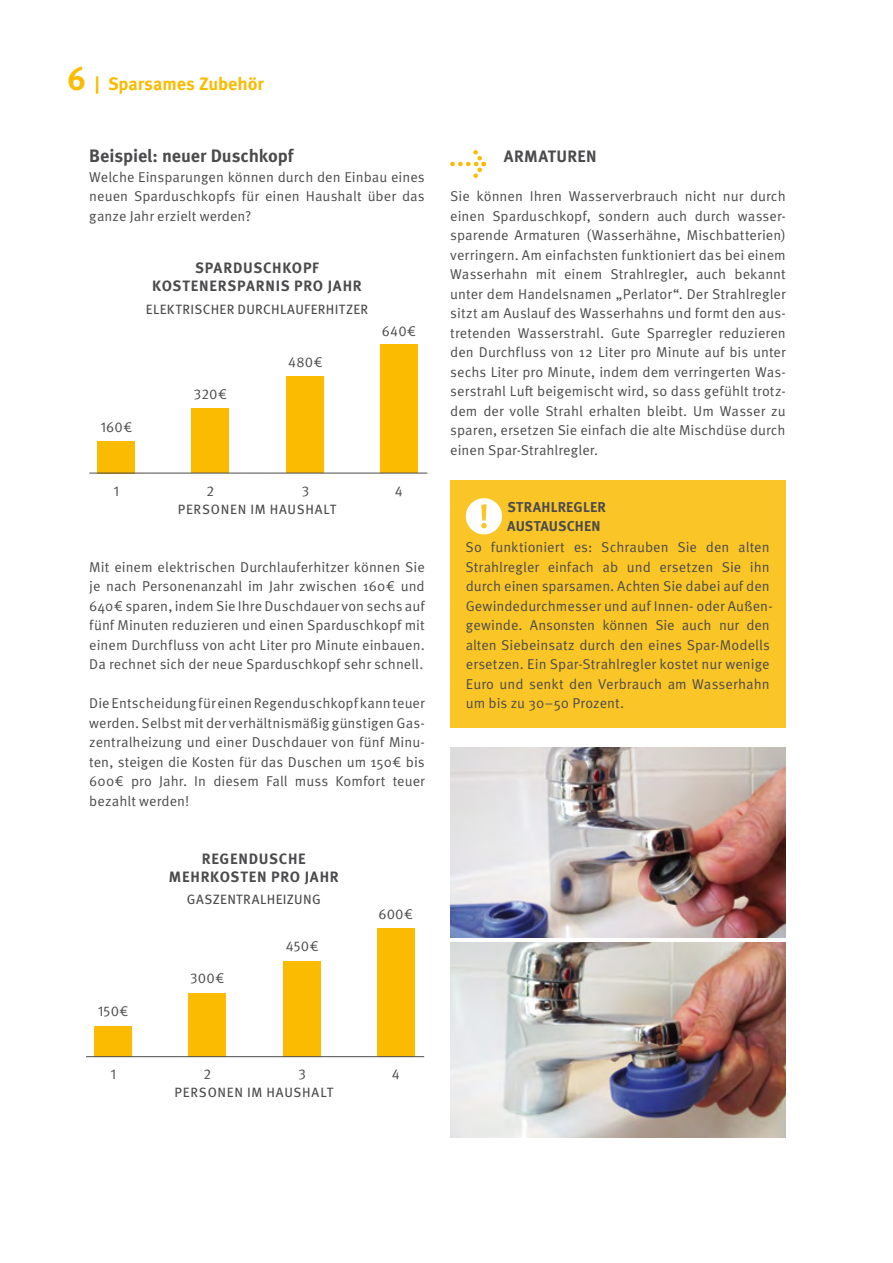
<style>
.page{position:relative;width:893px;height:1263px;background:#fff}
.page>*{position:absolute;margin:0;border:0;box-sizing:border-box;transform-origin:0 0}
.Ü3{font:700 18px "Meta OT";letter-spacing:-.005em;color:#4b4b4d}
.Ü3-2{font:700 18px "Meta OT";letter-spacing:-.005em;color:#fabb00}
.Ü2{font:700 16.5px "Meta OT";letter-spacing:.02em;color:#4b4b4d}
.Ü2-2{font:700 15px "Meta OT";letter-spacing:.05em;color:#4b4b4d}
.Fließtext{font:14.25px/19.5px "Meta OT Norm";letter-spacing:.005em;color:#4b4b4d;text-align:justify}
.Auflistung_Level2{font:14.25px/19.5px "Meta OT Norm";color:#4b4b4d;text-align:justify}
.Auflistung_Level2-2{font:700 14.25px/19.5px "Meta OT";letter-spacing:.01em;color:#4b4b4d}
.Ü2-3{font:13.5px "Meta OT";letter-spacing:.035em;color:#4b4b4d}
.s1{font-size:33px}
</style>
<div class="page">
<svg style="left:450px;top:150px;width:36px;height:28px"></svg>
<img style="left:450px;top:747px;width:336px;height:191px">
<img style="left:450px;top:942px;width:336px;height:195px">
<div style="left:450px;top:480px;width:336px;height:248px;background:#fac527"></div>
<div style="left:98px;top:441px;width:37px;height:32px;background:#fabb00"></div>
<div style="left:192px;top:408px;width:37px;height:65px;background:#fabb00"></div>
<div style="left:287px;top:376px;width:37px;height:97px;background:#fabb00"></div>
<div style="left:380px;top:344px;width:38px;height:129px;background:#fabb00"></div>
<hr style="left:89px;top:473px;width:338px;height:1px;background:#4b4b4d">
<div style="left:94px;top:1026px;width:38px;height:31px;background:#fabb00"></div>
<div style="left:188px;top:993px;width:38px;height:64px;background:#fabb00"></div>
<div style="left:283px;top:961px;width:38px;height:96px;background:#fabb00"></div>
<div style="left:377px;top:928px;width:38px;height:129px;background:#fabb00"></div>
<hr style="left:86px;top:1056px;width:338px;height:1px;background:#4b4b4d">
<p class="Ü3-2" style="left:67px;top:73px;width:198px"><span class="s1">6</span> | Sparsames Zubehör</p>
<p class="Ü3" style="left:89px;top:145px;width:206px">Beispiel: neuer Duschkopf</p>
<p class="Fließtext" style="left:89px;top:167px;width:337px">Welche Einsparungen können durch den Einbau eines neuen Sparduschkopfs für einen Haushalt über das ganze Jahr erzielt werden?</p>
<p class="Fließtext" style="left:101px;top:417px;width:33px">160€</p>
<p class="Ü2-2" style="left:195px;top:258px;width:125px">SPARDUSCHKOPF</p>
<p class="Ü2-2" style="left:152px;top:276px;width:211px">KOSTENERSPARNIS PRO JAHR</p>
<p class="Ü2-3" style="left:146px;top:301px;width:224px">ELEKTRISCHER DURCHLAUFERHITZER</p>
<p class="Fließtext" style="left:194px;top:385px;width:35px">320€</p>
<p class="Fließtext" style="left:288px;top:353px;width:36px">480€</p>
<p class="Fließtext" style="left:382px;top:321px;width:36px">640€</p>
<p class="Fließtext" style="left:114px;top:481px;width:7px">1</p>
<p class="Fließtext" style="left:207px;top:481px;width:9px">2</p>
<p class="Fließtext" style="left:302px;top:481px;width:9px">3</p>
<p class="Ü2-3" style="left:178px;top:501px;width:160px">PERSONEN IM HAUSHALT</p>
<p class="Fließtext" style="left:395px;top:481px;width:10px">4</p>
<p class="Fließtext" style="left:89px;top:557px;width:337px">Mit einem elektrischen Durchlauferhitzer können Sie je nach Personenanzahl im Jahr zwischen 160€ und 640€ sparen, indem Sie Ihre Duschdauer von sechs auf fünf Minuten reduzieren und einen Sparduschkopf mit einem Durchfluss von acht Liter pro Minute einbauen.<br>Da rechnet sich der neue Sparduschkopf sehr schnell.</p>
<p class="Fließtext" style="left:89px;top:694px;width:337px">Die Entscheidung für einen Regenduschkopf kann teuer werden. Selbst mit der verhältnismäßig günstigen Gas&shy;zentralheizung und einer Duschdauer von fünf Minu&shy;ten, steigen die Kosten für das Duschen um 150€ bis 600€ pro Jahr. In diesem Fall muss Komfort teuer bezahlt werden!</p>
<p class="Ü2-2" style="left:202px;top:849px;width:106px">REGENDUSCHE</p>
<p class="Ü2-2" style="left:169px;top:867px;width:171px">MEHRKOSTEN PRO JAHR</p>
<p class="Ü2-3" style="left:187px;top:891px;width:135px">GASZENTRALHEIZUNG</p>
<p class="Fließtext" style="left:98px;top:1001px;width:32px">150€</p>
<p class="Fließtext" style="left:190px;top:968px;width:36px">300€</p>
<p class="Fließtext" style="left:110px;top:1065px;width:7px">1</p>
<p class="Fließtext" style="left:203px;top:1065px;width:9px">2</p>
<p class="Fließtext" style="left:286px;top:936px;width:34px">450€</p>
<p class="Fließtext" style="left:298px;top:1065px;width:9px">3</p>
<p class="Ü2-3" style="left:175px;top:1084px;width:160px">PERSONEN IM HAUSHALT</p>
<p class="Fließtext" style="left:378px;top:905px;width:36px">600€</p>
<p class="Fließtext" style="left:392px;top:1065px;width:10px">4</p>
<p class="Ü2" style="left:504px;top:146px;width:94px">ARMATUREN</p>
<p class="Fließtext" style="left:450px;top:187px;width:337px">Sie können Ihren Wasserverbrauch nicht nur durch einen Sparduschkopf, sondern auch durch wasser&shy;sparende Armaturen (Wasserhähne, Mischbatterien) verringern. Am einfachsten funktioniert das bei einem Wasserhahn mit einem Strahlregler, auch bekannt unter dem Handelsnamen „Perlator“. Der Strahlregler sitzt am Auslauf des Wasserhahns und formt den aus&shy;tretenden Wasserstrahl. Gute Sparregler reduzieren den Durchfluss von 12 Liter pro Minute auf bis unter sechs Liter pro Minute, indem dem verringerten Was&shy;serstrahl Luft beigemischt wird, so dass gefühlt trotz&shy;dem der volle Strahl erhalten bleibt. Um Wasser zu sparen, ersetzen Sie einfach die alte Mischdüse durch einen Spar-Strahlregler.</p>
<p class="Auflistung_Level2-2" style="left:507px;top:497px;width:100px">STRAHLREGLER<br>AUSTAUSCHEN</p>
<p class="Auflistung_Level2" style="left:465px;top:538px;width:307px">So funktioniert es: Schrauben Sie den alten Strahlregler einfach ab und ersetzen Sie ihn durch einen sparsamen. Achten Sie dabei auf den Gewindedurchmesser und auf Innen- oder Außen&shy;gewinde. Ansonsten können Sie auch nur den alten Siebeinsatz durch den eines Spar-Modells ersetzen. Ein Spar-Strahlregler kostet nur wenige Euro und senkt den Verbrauch am Wasserhahn um bis zu 30–50 Prozent.</p>
</div>
